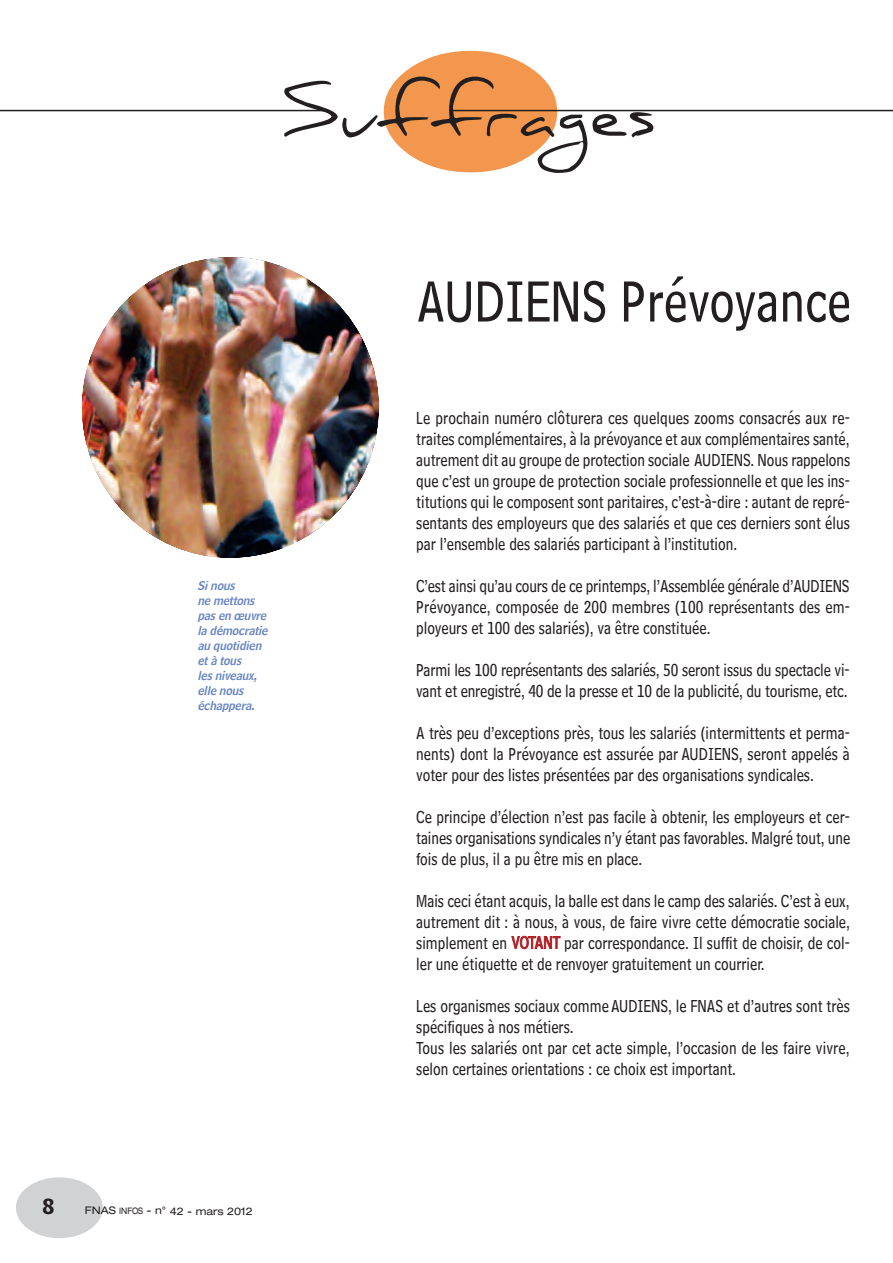
<style>
.page{position:relative;width:893px;height:1263px;background:#fff}
.page>*{position:absolute;margin:0;border:0;box-sizing:border-box;transform-origin:0 0}
.t1{font:72px "Daniel";color:#231f20}
.t2{font:60px "Bell Centennial Std Sub Capt";color:#231f20;scale:.85 1}
.t3{font:18px/21px "Bell Centennial Std Sub Capt";color:#231f20;text-align:justify;scale:.85 1}
.t4{font:18px "Bell Centennial Std Bd Listing";color:#231f20}
.t5{font:italic 12px/15px "Bell Centennial Std Name Num";color:#6785c3}
.t6{font:expanded 10.5px "Helvetica Neue LT Std";letter-spacing:-.005em;color:#231f20}
.s1{color:#b22126}
.s2{font-size:9px}
</style>
<div class="page">
<img style="left:82px;top:257px;width:297px;height:301px;border-radius:50%">
<hr style="left:452px;top:110px;width:441px;height:1px;background:#231f20">
<hr style="left:0;top:110px;width:323px;height:1px;background:#231f20">
<svg style="left:451px;top:109px;width:106px;height:3px"></svg>
<h1 class="t1" style="left:280px;top:69px;width:376px">Suffrages</h1>
<p class="t5" style="left:197px;top:579px;width:74px">Sinous<br>ne mettons pas en œuvre la démocratie au quotidien età tous<br>les niveaux, elle nous échappera.</p>
<h2 class="t2" style="left:417px;top:281px;width:513px">AUDIENS Prévoyance</h2>
<p class="t3" style="left:416px;top:409px;width:512px">Le prochain numéro clôturera ces quelques zooms consacrés aux re&shy;traites complémentaires, à la prévoyance et aux complémentaires santé, autrement dit au groupe de protection sociale AUDIENS. Nous rappelons que c’est un groupe de protection sociale professionnelle et que les ins&shy;titutions qui le composent sont paritaires, c’est-à-dire : autant de repré&shy;sentants des employeurs que des salariés et que ces derniers sont élus par l’ensemble des salariés participant à l’institution.</p>
<p class="t3" style="left:416px;top:577px;width:512px">C’est ainsi qu’au cours de ce printemps, l’Assemblée générale d’AUDIENS Prévoyance, composée de 200 membres (100 représentants des em&shy;ployeurs et 100 des salariés), va être constituée.</p>
<p class="t3" style="left:416px;top:661px;width:511px">Parmi les 100 représentants des salariés, 50 seront issus du spectacle vi&shy;vant et enregistré, 40 de la presse et 10 de la publicité, du tourisme, etc.</p>
<p class="t3" style="left:416px;top:724px;width:512px">A très peu d’exceptions près, tous les salariés (intermittents et perma&shy;nents) dont la Prévoyance est assurée par AUDIENS, seront appelés à voter pour des listes présentées par des organisations syndicales.</p>
<p class="t3" style="left:416px;top:808px;width:512px">Ce principe d’élection n’est pas facile à obtenir, les employeurs et cer&shy;taines organisations syndicales n’y étant pas favorables. Malgré tout, une fois de plus, il a pu être mis en place.</p>
<p class="t3" style="left:416px;top:892px;width:512px">Mais ceci étant acquis, la balle est dans le camp des salariés. C’est à eux, autrement dit : à nous, à vous, de faire vivre cette démocratie sociale, simplement en <span class="s1">VOTANT</span> par correspondance. Il suffit de choisir, de col&shy;ler une étiquette et de renvoyer gratuitement un courrier.</p>
<p class="t3" style="left:416px;top:997px;width:512px;text-align:left">Les organismes sociaux comme AUDIENS, le FNAS et d’autres sont très spécifiques à nos métiers.<br>Tous les salariés ont par cet acte simple, l’occasion de les faire vivre, selon certaines orientations : ce choix est important.</p>
<p class="t4" style="left:42px;top:1199px;width:14px">8</p>
<p class="t6" style="left:85px;top:1207px;width:170px">FNAS <span class="s2">INFOS</span> - n° 42 - mars 2012</p>
</div>
